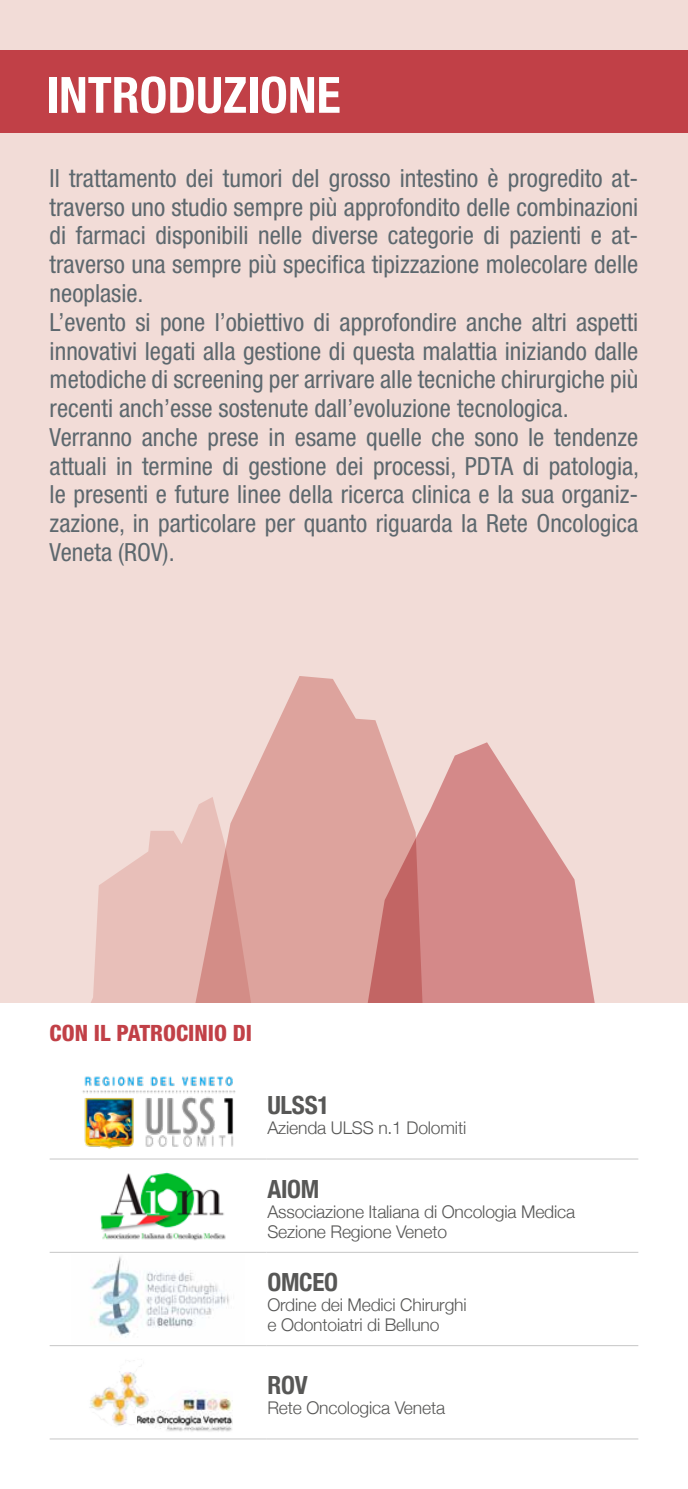
<style>
.page{position:relative;width:688px;height:1489px;background:#fff}
.page>*{position:absolute;margin:0;border:0;box-sizing:border-box;transform-origin:0 0}
.t1{font:700 condensed 50px "Helvetica Neue";color:#fff}
.t2{font:condensed 25px/28.8px "Helvetica Neue";color:#5d686e}
.t3{font:700 condensed 25px "Helvetica Neue";letter-spacing:-.01em;color:#575756}
.t4{font:800 condensed 22.5px "Helvetica Neue";color:#c14047}
.t5{font:300 17.5px/20px "Helvetica Neue";letter-spacing:-.01em;color:#575756}
</style>
<div class="page">
<div style="left:0;top:0;width:687px;height:1088px;background:#f2dcd7"></div>
<div style="left:0;top:50px;width:687px;height:82px;background:#c14047"></div>
<svg style="left:91px;top:831px;width:88px;height:172px;fill:#e8bfb9"></svg>
<svg style="left:179px;top:676px;width:204px;height:327px;fill:#dda39d"></svg>
<svg style="left:353px;top:742px;width:242px;height:261px;fill:#d48989"></svg>
<div style="left:0;top:1003px;width:687px;height:485px;background:#fff"></div>
<hr style="left:50px;top:1158px;width:216px;height:1px;background:#c6c6c6">
<hr style="left:266px;top:1158px;width:372px;height:1px;background:#c6c6c6">
<hr style="left:50px;top:1251px;width:216px;height:1px;background:#c6c6c6">
<hr style="left:266px;top:1251px;width:372px;height:1px;background:#c6c6c6">
<hr style="left:50px;top:1344px;width:216px;height:1px;background:#c6c6c6">
<hr style="left:266px;top:1344px;width:372px;height:1px;background:#c6c6c6">
<hr style="left:50px;top:1438px;width:216px;height:1px;background:#c6c6c6">
<hr style="left:266px;top:1438px;width:372px;height:1px;background:#c6c6c6">
<img style="left:82px;top:1076px;width:154px;height:73px">
<img style="left:100px;top:1172px;width:126px;height:69px">
<img style="left:90px;top:1256px;width:139px;height:82px">
<img style="left:89px;top:1361px;width:53px;height:65px">
<img style="left:137px;top:1386px;width:96px;height:46px">
<h1 class="t1" style="left:46px;top:65px;width:296px">INTRODUZIONE</h1>
<p class="t2" style="left:50px;top:163px;width:591px">Il trattamento dei tumori del grosso intestino è progredito at&shy;traverso uno studio sempre più approfondito delle combinazioni di farmaci disponibili nelle diverse categorie di pazienti e at&shy;traverso una sempre più specifica tipizzazione molecolare delle neoplasie.<br>L’evento si pone l’obiettivo di approfondire anche altri aspetti innovativi legati alla gestione di questa malattia iniziando dalle metodiche di screening per arrivare alle tecniche chirurgiche più recenti anch’esse sostenute dall’evoluzione tecnologica.<br>Verranno anche prese in esame quelle che sono le tendenze attuali in termine di gestione dei processi, PDTA di patologia, le presenti e future linee della ricerca clinica e la sua organiz&shy;zazione, in particolare per quanto riguarda la Rete Oncologica Veneta (ROV).</p>
<p class="t4" style="left:50px;top:1019px;width:204px">CON IL PATROCINIO DI</p>
<p class="t3" style="left:267px;top:1084px;width:63px">ULSS1</p>
<p class="t5" style="left:267px;top:1116px;width:200px">Azienda ULSS n.1 Dolomiti</p>
<p class="t3" style="left:267px;top:1167px;width:54px">AIOM</p>
<p class="t5" style="left:267px;top:1200px;width:309px">Associazione Italiana di Oncologia Medica<br>Sezione Regione Veneto</p>
<p class="t3" style="left:267px;top:1261px;width:72px">OMCEO</p>
<p class="t5" style="left:267px;top:1293px;width:201px">Ordine dei Medici Chirurghi e Odontoiatri di Belluno</p>
<p class="t3" style="left:267px;top:1364px;width:42px">ROV</p>
<p class="t5" style="left:267px;top:1396px;width:179px">Rete Oncologica Veneta</p>
</div>
